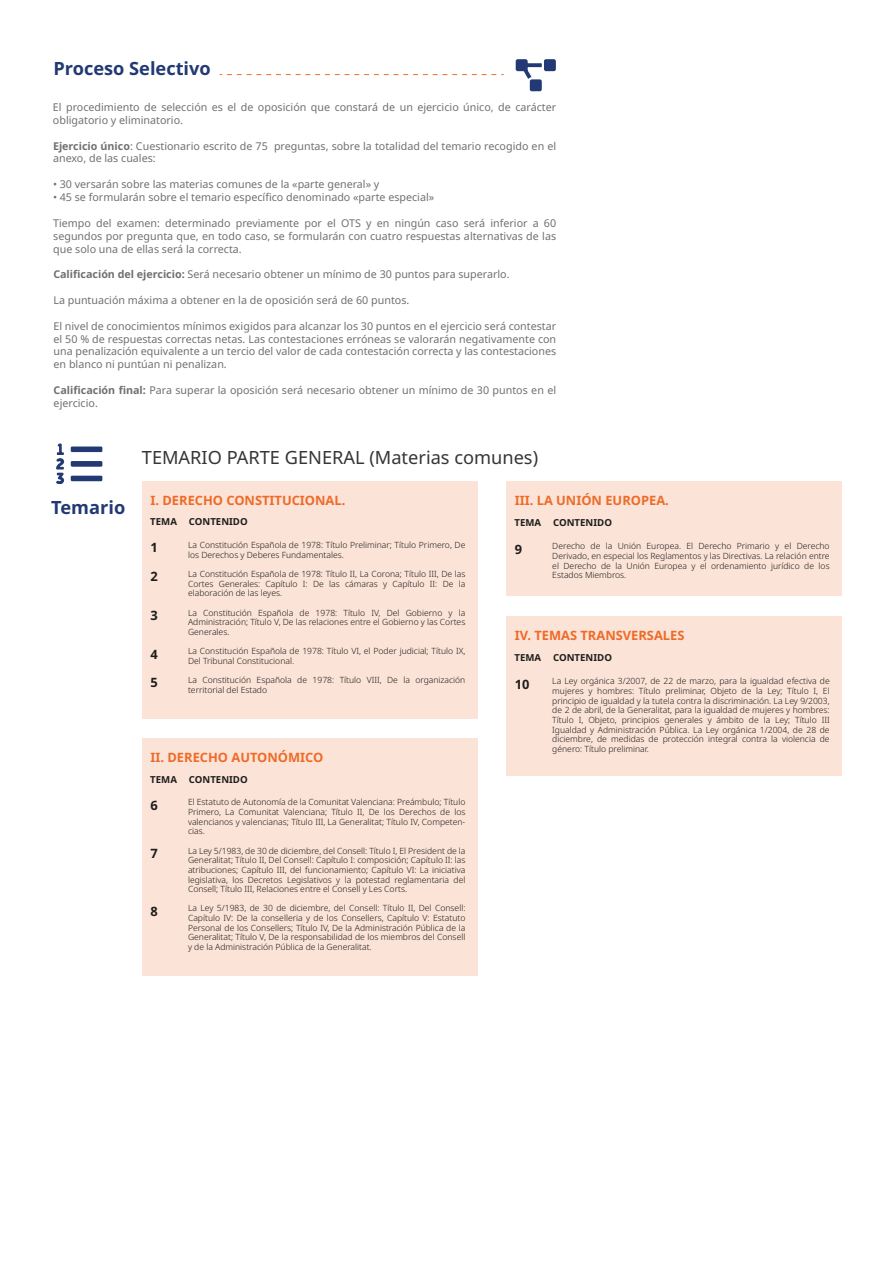
<style>
.page{position:relative;width:893px;height:1263px;background:#fff}
.page>*{position:absolute;margin:0;border:0;box-sizing:border-box;transform-origin:0 0}
.t1{font:18.15px "Noto Sans";color:#353535}
.t2{font:700 18.15px "Noto Sans";color:#223973}
.t3{font:700 12.9px "Noto Sans";color:#ed6b28}
.t4{font:700 12.9px "Noto Sans";color:#1d1d1b}
.t5{font:10.65px/12.9px "Noto Sans";color:#717070}
.t6{font:700 9.6px "Noto Sans";color:#1d1d1b}
.t7{font:300 8.55px/9.6px "Noto Sans";color:#1d1d1b;text-align:justify}
.s1{font-weight:700}
</style>
<div class="page">
<svg style="left:71px;top:461px;width:31px;height:6px"></svg>
<svg style="left:71px;top:446px;width:31px;height:6px"></svg>
<svg style="left:71px;top:476px;width:31px;height:5px"></svg>
<svg style="left:56px;top:443px;width:8px;height:41px"></svg>
<div style="left:142px;top:481px;width:335px;height:237px;background:#fce3d8"></div>
<div style="left:506px;top:481px;width:336px;height:114px;background:#fce3d8"></div>
<div style="left:142px;top:738px;width:335px;height:237px;background:#fce3d8"></div>
<div style="left:506px;top:616px;width:336px;height:159px;background:#fce3d8"></div>
<svg style="left:220px;top:74px;width:284px;height:1px"></svg>
<svg style="left:516px;top:59px;width:40px;height:32px"></svg>
<h1 class="t2" style="left:53px;top:58px;width:159px">Proceso Selectivo</h1>
<p class="t5" style="left:53px;top:101px;width:505px">El procedimiento de selección es el de oposición que constará de un ejercicio único, de carácter obligatorio y eliminatorio.</p>
<p class="t5" style="left:53px;top:139px;width:505px"><span class="s1">Ejercicio único</span>: Cuestionario escrito de 75 preguntas, sobre la totalidad del temario recogido en el anexo, de las cuales:</p>
<p class="t5" style="left:53px;top:178px;width:328px">• 30 versarán sobre las materias comunes de la «parte general» y</p>
<p class="t5" style="left:53px;top:191px;width:383px">• 45 se formularán sobre el temario específico denominado «parte especial»</p>
<p class="t5" style="left:53px;top:217px;width:504px;text-align:justify">Tiempo del examen: determinado previamente por el OTS y en ningún caso será inferior a 60 segundos por pregunta que, en todo caso, se formularán con cuatro respuestas alternativas de las que solo una de ellas será la correcta.</p>
<p class="t5" style="left:53px;top:268px;width:458px"><span class="s1">Calificación del ejercicio:</span> Será necesario obtener un mínimo de 30 puntos para superarlo.</p>
<p class="t5" style="left:53px;top:294px;width:357px">La puntuación máxima a obtener en la de oposición será de 60 puntos.</p>
<p class="t5" style="left:53px;top:319px;width:504px;text-align:justify">El nivel de conocimientos mínimos exigidos para alcanzar los 30 puntos en el ejercicio será contestar el 50 % de respuestas correctas netas. Las contestaciones erróneas se valorarán negativamente con una penalización equivalente a un tercio del valor de cada contestación correcta y las contestaciones en blanco ni puntúan ni penalizan.</p>
<p class="t5" style="left:54px;top:384px;width:504px"><span class="s1">Calificación final:</span> Para superar la oposición será necesario obtener un mínimo de 30 puntos en el ejercicio.</p>
<h1 class="t2" style="left:51px;top:497px;width:76px">Temario</h1>
<h1 class="t1" style="left:142px;top:447px;width:398px">TEMARIO PARTE GENERAL (Materias comunes)</h1>
<h2 class="t3" style="left:150px;top:493px;width:196px">I. DERECHO CONSTITUCIONAL.</h2>
<h2 class="t4" style="left:151px;top:540px;width:9px">1</h2>
<h2 class="t4" style="left:151px;top:569px;width:9px">2</h2>
<h2 class="t4" style="left:151px;top:608px;width:9px">3</h2>
<h2 class="t4" style="left:151px;top:646px;width:9px">4</h2>
<h2 class="t4" style="left:151px;top:675px;width:9px">5</h2>
<p class="t6" style="left:150px;top:516px;width:99px">TEMA CONTENIDO</p>
<p class="t7" style="left:188px;top:540px;width:279px">La Constitución Española de 1978: Título Preliminar; Título Primero, De los Derechos y Deberes Fundamentales.</p>
<p class="t7" style="left:188px;top:569px;width:279px">La Constitución Española de 1978: Título II, La Corona; Título III, De las Cortes Generales: Capítulo I: De las cámaras y Capítulo II: De la elaboración de las leyes.</p>
<p class="t7" style="left:188px;top:608px;width:279px">La Constitución Española de 1978: Título IV, Del Gobierno y la Administración; Título V, De las relaciones entre el Gobierno y las Cortes Generales.</p>
<p class="t7" style="left:188px;top:646px;width:279px">La Constitución Española de 1978: Título VI, el Poder judicial; Título IX,<br>Del Tribunal Constitucional.</p>
<p class="t7" style="left:188px;top:675px;width:279px">La Constitución Española de 1978: Título VIII, De la organización territorial del Estado</p>
<h2 class="t3" style="left:150px;top:750px;width:174px">II. DERECHO AUTONÓMICO</h2>
<h2 class="t4" style="left:151px;top:798px;width:9px">6</h2>
<h2 class="t4" style="left:151px;top:846px;width:9px">7</h2>
<p class="t6" style="left:150px;top:774px;width:99px">TEMA CONTENIDO</p>
<p class="t7" style="left:188px;top:798px;width:279px">El Estatuto de Autonomía de la Comunitat Valenciana: Preámbulo; Título Primero, La Comunitat Valenciana; Título II, De los Derechos de los valencianos y valencianas; Título III, La Generalitat; Título IV, Competen&shy;cias.</p>
<p class="t7" style="left:188px;top:846px;width:279px">La Ley 5/1983, de 30 de diciembre, del Consell: Título I, El President de la Generalitat; Título II, Del Consell: Capítulo I: composición; Capítulo II: las atribuciones; Capítulo III, del funcionamiento; Capítulo VI: La iniciativa legislativa, los Decretos Legislativos y la potestad reglamentaria del Consell; Título III, Relaciones entre el Consell y Les Corts.</p>
<p class="t7" style="left:188px;top:904px;width:279px">La Ley 5/1983, de 30 de diciembre, del Consell: Título II, Del Consell:<br>Capítulo IV: De la conselleria y de los Consellers, Capítulo V: Estatuto Personal de los Consellers; Título IV, De la Administración Pública de la Generalitat; Título V, De la responsabilidad de los miembros del Consell y de la Administración Pública de la Generalitat.</p>
<h2 class="t4" style="left:151px;top:904px;width:9px">8</h2>
<h2 class="t3" style="left:515px;top:493px;width:156px">III. LA UNIÓN EUROPEA.</h2>
<h2 class="t4" style="left:515px;top:541px;width:9px">9</h2>
<p class="t6" style="left:553px;top:517px;width:60px">CONTENIDO</p>
<p class="t6" style="left:515px;top:517px;width:28px">TEMA</p>
<p class="t7" style="left:552px;top:541px;width:279px">Derecho de la Unión Europea. El Derecho Primario y el Derecho Derivado, en especial los Reglamentos y las Directivas. La relación entre el Derecho de la Unión Europea y el ordenamiento jurídico de los Estados Miembros.</p>
<h2 class="t3" style="left:515px;top:628px;width:171px">IV. TEMAS TRANSVERSALES</h2>
<h2 class="t4" style="left:515px;top:676px;width:16px">10</h2>
<p class="t6" style="left:553px;top:652px;width:60px">CONTENIDO</p>
<p class="t6" style="left:515px;top:652px;width:28px">TEMA</p>
<p class="t7" style="left:552px;top:676px;width:279px">La Ley orgánica 3/2007, de 22 de marzo, para la igualdad efectiva de mujeres y hombres: Título preliminar, Objeto de la Ley; Título I, El principio de igualdad y la tutela contra la discriminación. La Ley 9/2003, de 2 de abril, de la Generalitat, para la igualdad de mujeres y hombres:<br>Título I, Objeto, principios generales y ámbito de la Ley; Título III Igualdad y Administración Pública. La Ley orgánica 1/2004, de 28 de diciembre, de medidas de protección integral contra la violencia de género: Título preliminar.</p>
</div>
